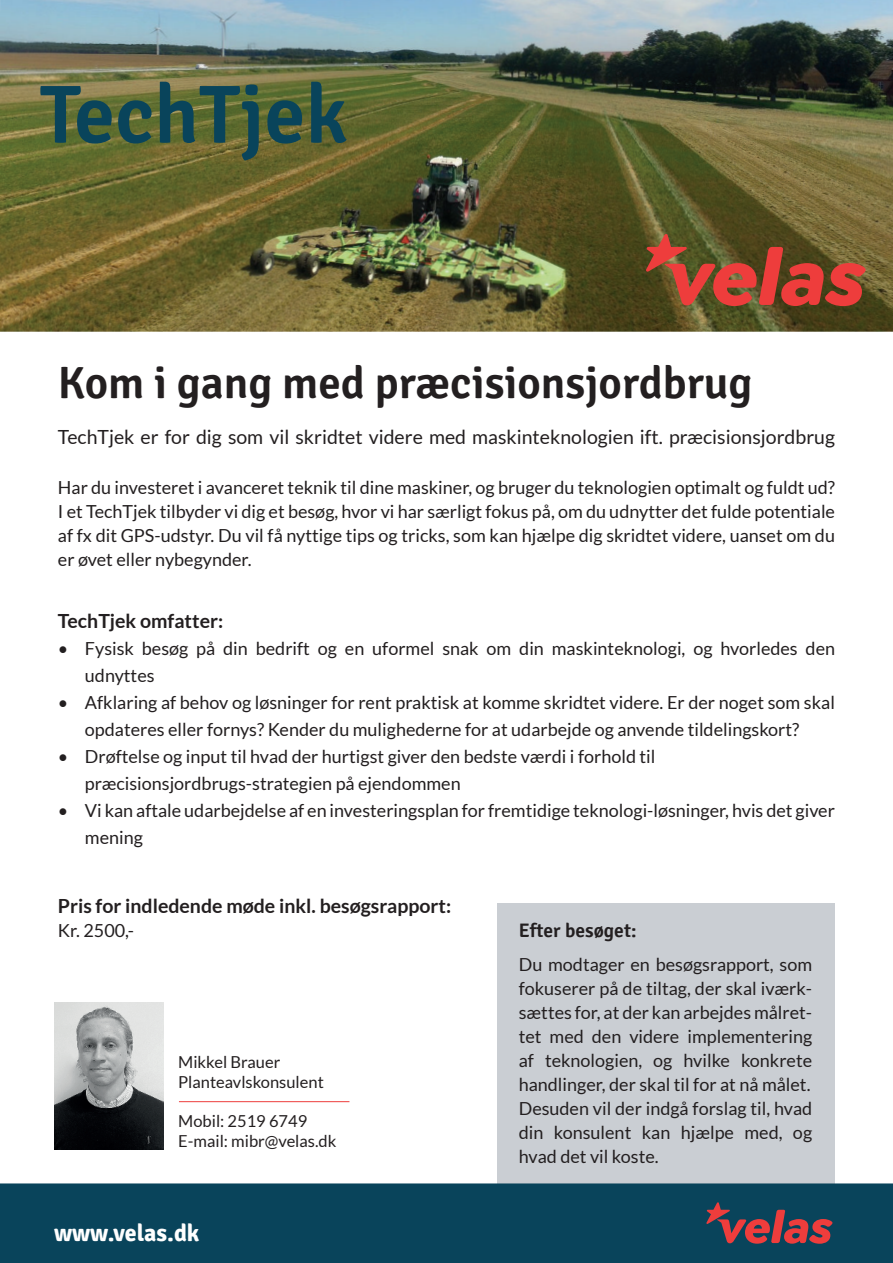
<style>
.page{position:relative;width:893px;height:1263px;background:#fff}
.page>*{position:absolute;margin:0;border:0;box-sizing:border-box;transform-origin:0 0}
.t1{font:600 82.5px "Signika";color:#09445b}
.t2{font:600 45px "Signika";color:#231f20}
.t3{font:700 24px "Signika";color:#fff}
.t4{font:19.5px "Lato";color:#231f20}
.t5{font:700 19.5px "Lato";color:#231f20}
.t6{font:600 19.5px "Signika";color:#231f20}
.t7{font:18px/24px "Lato";color:#231f20}
.t8{font:16.5px/19.8px "Lato";color:#231f20}
</style>
<div class="page">
<div style="left:497px;top:904px;width:338px;height:305px;background:#caced3"></div>
<div style="left:0;top:1183px;width:893px;height:80px;background:#09445b"></div>
<img style="left:0;top:0;width:893px;height:332px">
<svg style="left:645px;top:234px;width:221px;height:72px"></svg>
<svg style="left:706px;top:1202px;width:127px;height:42px"></svg>
<img style="left:54px;top:1002px;width:110px;height:147px">
<hr style="left:179px;top:1101px;width:170px;height:1px;background:#ee3d3c">
<h1 class="t1" style="left:40px;top:81px;width:310px">TechTjek</h1>
<h2 class="t2" style="left:58px;top:365px;width:696px">Kom i gang med præcisionsjordbrug</h2>
<p class="t4" style="left:58px;top:429px;width:779px">TechTjek er for dig som vil skridtet videre med maskinteknologien ift. præcisionsjordbrug</p>
<p class="t7" style="left:58px;top:476px;width:779px;text-align:justify">Har du investeret i avanceret teknik til dine maskiner, og bruger du teknologien optimalt og fuldt ud?<br>I et TechTjek tilbyder vi dig et besøg, hvor vi har særligt fokus på, om du udnytter det fulde potentiale af fx dit GPS-udstyr. Du vil få nyttige tips og tricks, som kan hjælpe dig skridtet videre, uanset om du er øvet eller nybegynder.</p>
<p class="t5" style="left:58px;top:613px;width:167px">TechTjek omfatter:</p>
<p class="t7" style="left:85px;top:636px;width:752px;line-height:27px;text-indent:-27px">• Fysisk besøg på din bedrift og en uformel snak om din maskinteknologi, og hvorledes den udnyttes</p>
<p class="t7" style="left:58px;top:690px;width:778px;line-height:27px;text-align:center">• Afklaring af behov og løsninger for rent praktisk at komme skridtet videre. Er der noget som skal opdateres eller fornys? Kender du mulighederne for at udarbejde og anvende tildelingskort?</p>
<p class="t7" style="left:85px;top:744px;width:572px;line-height:27px;text-indent:-27px">• Drøftelse og input til hvad der hurtigst giver den bedste værdi i forhold til præcisionsjordbrugs-strategien på ejendommen</p>
<p class="t7" style="left:85px;top:798px;width:752px;line-height:27px;text-indent:-27px">• Vi kan aftale udarbejdelse af en investeringsplan for fremtidige teknologi-løsninger, hvis det giver mening</p>
<p class="t5" style="left:58px;top:899px;width:395px">Pris for indledende møde inkl. besøgsrapport:</p>
<p class="t7" style="left:58px;top:920px;width:78px">Kr. 2500,-</p>
<p class="t8" style="left:178px;top:1053px;width:147px">Mikkel Brauer<br>Planteavlskonsulent</p>
<p class="t8" style="left:178px;top:1113px;width:160px">Mobil: 2519 6749<br>E-mail: mibr@velas.dk</p>
<h3 class="t3" style="left:54px;top:1219px;width:147px">www.velas.dk</h3>
<p class="t6" style="left:519px;top:922px;width:119px">Efter besøget:</p>
<p class="t7" style="left:519px;top:953px;width:295px;text-align:justify">Du modtager en besøgsrapport, som fokuserer på de tiltag, der skal iværk&shy;sættes for, at der kan arbejdes målret&shy;tet med den videre implementering af teknologien, og hvilke konkrete handlinger, der skal til for at nå målet.<br>Desuden vil der indgå forslag til, hvad din konsulent kan hjælpe med, og hvad det vil koste.</p>
</div>
